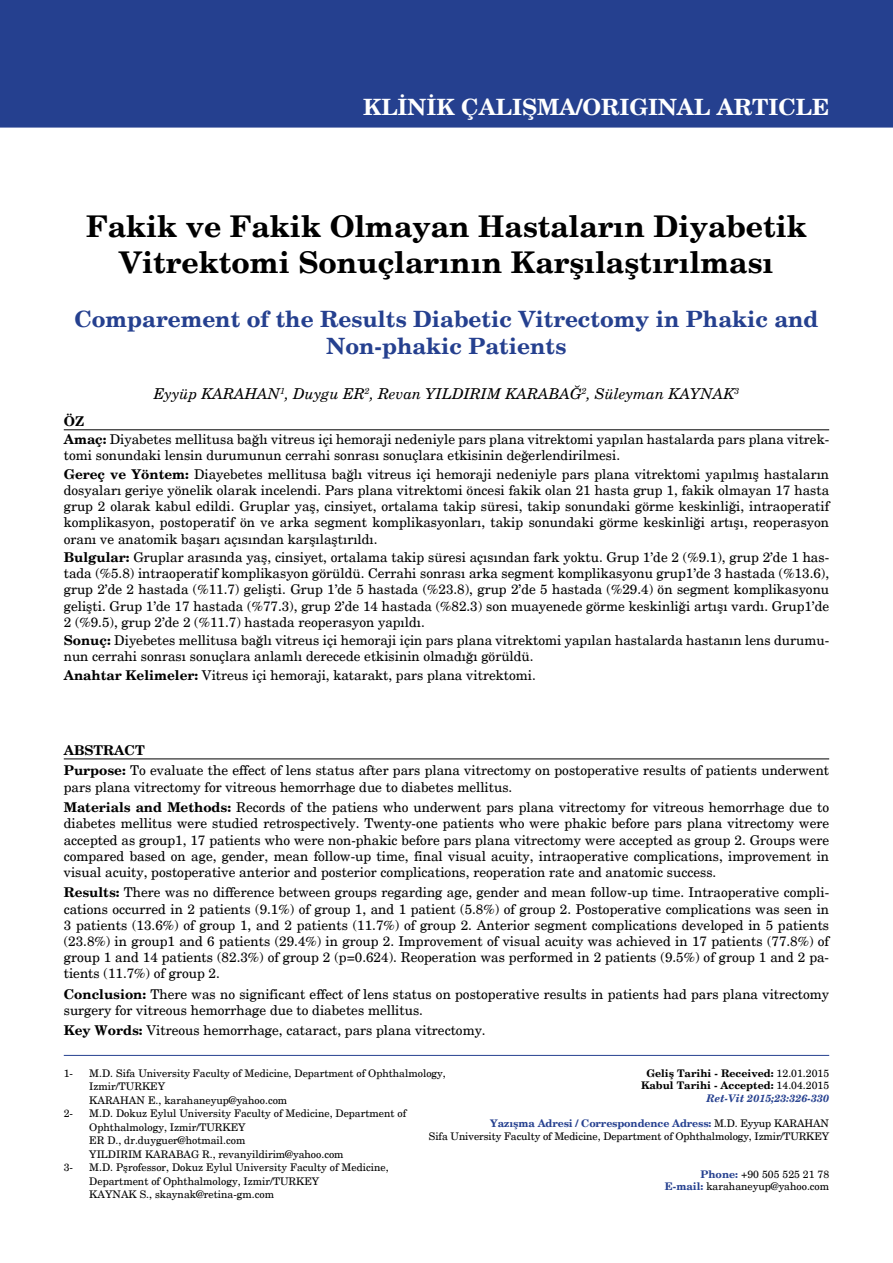
<style>
.page{position:relative;width:893px;height:1263px;background:#fff}
.page>*{position:absolute;margin:0;border:0;box-sizing:border-box;transform-origin:0 0}
.t1{font:700 30px/36px "New Century Schlbk";color:#000;text-align:center}
.t2{font:700 22.5px/27px "New Century Schlbk";color:#25408f;text-align:center}
.t3{font:700 22.5px "New Century Schlbk";color:#fff}
.t4{font:italic 15px "New Century Schlbk";color:#000}
.t5{font:13.5px/16.2px "New Century Schlbk";color:#000}
.t6{font:10.5px/13.5px "New Century Schlbk";color:#000}
.t7{font:700 10.5px/12.6px "New Century Schlbk";color:#000;text-align:right}
.s1{font-weight:700}
.s2{font-weight:400}
.s3{font-style:italic;color:#25408f}
.s4{font-weight:700;color:#25408f}
</style>
<div class="page">
<div style="left:0;top:0;width:893px;height:128px;background:#25408f"></div>
<hr style="left:64px;top:429px;width:765px;height:1px;background:#000">
<hr style="left:64px;top:758px;width:765px;height:1px;background:#000">
<hr style="left:64px;top:1055px;width:765px;height:1px;background:#25408f">
<h2 class="t3" style="left:363px;top:92px;width:468px">KLİNİK ÇALIŞMA/ORIGINAL ARTICLE</h2>
<h1 class="t1" style="left:86px;top:209px;width:722px">Fakik ve Fakik Olmayan Hastaların Diyabetik<br>Vitrektomi Sonuçlarının Karşılaştırılması</h1>
<h2 class="t2" style="left:74px;top:306px;width:746px">Comparement of the Results Diabetic Vitrectomy in Phakic and<br>Non-phakic Patients</h2>
<p class="t4" style="left:154px;top:384px;width:587px">Eyyüp KARAHAN<sup>1</sup>, Duygu ER<sup>2</sup>, Revan YILDIRIM KARABAĞ<sup>2</sup>, Süleyman KAYNAK<sup>3</sup></p>
<p class="t5" style="left:64px;top:412px;width:767px;line-height:18.3px"><span class="s1">ÖZ<br>Amaç:</span> Diyabetes mellitusa bağlı vitreus içi hemoraji nedeniyle pars plana vitrektomi yapılan hastalarda pars plana vitrek-</p>
<p class="t5" style="left:64px;top:447px;width:767px;line-height:18.3px">tomi sonundaki lensin durumunun cerrahi sonrası sonuçlara etkisinin değerlendirilmesi.<br><span class="s1">Gereç ve Yöntem:</span> Diayebetes mellitusa bağlı vitreus içi hemoraji nedeniyle pars plana vitrektomi yapılmış hastaların</p>
<p class="t5" style="left:64px;top:482px;width:767px;text-align:justify">dosyaları geriye yönelik olarak incelendi. Pars plana vitrektomi öncesi fakik olan 21 hasta grup 1, fakik olmayan 17 hasta grup 2 olarak kabul edildi. Gruplar yaş, cinsiyet, ortalama takip süresi, takip sonundaki görme keskinliği, intraoperatif komplikasyon, postoperatif ön ve arka segment komplikasyonları, takip sonundaki görme keskinliği artışı, reoperasyon oranı ve anatomik başarı açısından karşılaştırıldı.</p>
<p class="t5" style="left:64px;top:549px;width:767px;text-align:justify"><span class="s1">Bulgular:</span> Gruplar arasında yaş, cinsiyet, ortalama takip süresi açısından fark yoktu. Grup 1’de 2 (%9.1), grup 2’de 1 has&shy;tada (%5.8) intraoperatif komplikasyon görüldü. Cerrahi sonrası arka segment komplikasyonu grup1’de 3 hastada (%13.6), grup 2’de 2 hastada (%11.7) gelişti. Grup 1’de 5 hastada (%23.8), grup 2’de 5 hastada (%29.4) ön segment komplikasyonu gelişti. Grup 1’de 17 hastada (%77.3), grup 2’de 14 hastada (%82.3) son muayenede görme keskinliği artışı vardı. Grup1’de 2 (%9.5), grup 2’de 2 (%11.7) hastada reoperasyon yapıldı.</p>
<p class="t5" style="left:64px;top:632px;width:767px"><span class="s1">Sonuç:</span> Diyebetes mellitusa bağlı vitreus içi hemoraji için pars plana vitrektomi yapılan hastalarda hastanın lens durumu&shy;nun cerrahi sonrası sonuçlara anlamlı derecede etkisinin olmadığı görüldü.</p>
<p class="t5" style="left:64px;top:667px;width:473px"><span class="s1">Anahtar Kelimeler:</span> Vitreus içi hemoraji, katarakt, pars plana vitrektomi.</p>
<p class="t5" style="left:64px;top:740px;width:767px;line-height:20.4px"><span class="s1">ABSTRACT<br>Purpose:</span> To evaluate the effect of lens status after pars plana vitrectomy on postoperative results of patients underwent</p>
<p class="t5" style="left:64px;top:777px;width:767px;line-height:20.4px">pars plana vitrectomy for vitreous hemorrhage due to diabetes mellitus.<br><span class="s1">Materials and Methods:</span> Records of the patiens who underwent pars plana vitrectomy for vitreous hemorrhage due to</p>
<p class="t5" style="left:64px;top:815px;width:767px;text-align:justify">diabetes mellitus were studied retrospectively. Twenty-one patients who were phakic before pars plana vitrectomy were accepted as group1, 17 patients who were non-phakic before pars plana vitrectomy were accepted as group 2. Groups were compared based on age, gender, mean follow-up time, final visual acuity, intraoperative complications, improvement in visual acuity, postoperative anterior and posterior complications, reoperation rate and anatomic success.</p>
<p class="t5" style="left:64px;top:884px;width:767px;text-align:justify"><span class="s1">Results:</span> There was no difference between groups regarding age, gender and mean follow-up time. Intraoperative compli&shy;cations occurred in 2 patients (9.1%) of group 1, and 1 patient (5.8%) of group 2. Postoperative complications was seen in 3 patients (13.6%) of group 1, and 2 patients (11.7%) of group 2. Anterior segment complications developed in 5 patients (23.8%) in group1 and 6 patients (29.4%) in group 2. Improvement of visual acuity was achieved in 17 patients (77.8%) of group 1 and 14 patients (82.3%) of group 2 (p=0.624). Reoperation was performed in 2 patients (9.5%) of group 1 and 2 pa&shy;tients (11.7%) of group 2.</p>
<p class="t5" style="left:64px;top:986px;width:767px"><span class="s1">Conclusion:</span> There was no significant effect of lens status on postoperative results in patients had pars plana vitrectomy surgery for vitreous hemorrhage due to diabetes mellitus.</p>
<p class="t5" style="left:64px;top:1023px;width:423px"><span class="s1">Key Words:</span> Vitreous hemorrhage, cataract, pars plana vitrectomy.</p>
<p class="t7" style="left:641px;top:1067px;width:190px">Geliş Tarihi - Received: <span class="s2">12.01.2015<br></span>Kabul Tarihi - Accepted: <span class="s2">14.04.2015<br></span><span class="s3">Ret-Vit 2015;23:326-330</span></p>
<p class="t6" style="left:429px;top:1117px;width:402px;line-height:12.6px;text-align:right"><span class="s4">Yazışma Adresi / Correspondence Adress:</span> M.D. Eyyup KARAHAN<br>Sifa University Faculty of Medicine, Department of Ophthalmology, Izmir/TURKEY</p>
<p class="t6" style="left:665px;top:1168px;width:166px;line-height:12.6px;text-align:right"><span class="s4">Phone:</span> +90 505 525 21 78<br><span class="s4">E-mail:</span> karahaneyup@yahoo.com</p>
<p class="t6" style="left:64px;top:1066px;width:11px">1-</p>
<p class="t6" style="left:89px;top:1066px;width:358px">M.D. Sifa University Faculty of Medicine, Department of Ophthalmology,<br>Izmir/TURKEY<br>KARAHAN E., karahaneyup@yahoo.com</p>
<p class="t6" style="left:64px;top:1107px;width:11px">2-</p>
<p class="t6" style="left:89px;top:1107px;width:318px">M.D. Dokuz Eylul University Faculty of Medicine, Department of Ophthalmology, Izmir/TURKEY<br>ER D., dr.duyguer@hotmail.com<br>YILDIRIM KARABAG R., revanyildirim@yahoo.com</p>
<p class="t6" style="left:64px;top:1161px;width:11px">3-</p>
<p class="t6" style="left:89px;top:1161px;width:301px">M.D. Pşrofessor, Dokuz Eylul University Faculty of Medicine,<br>Department of Ophthalmology, Izmir/TURKEY<br>KAYNAK S., skaynak@retina-gm.com</p>
</div>
